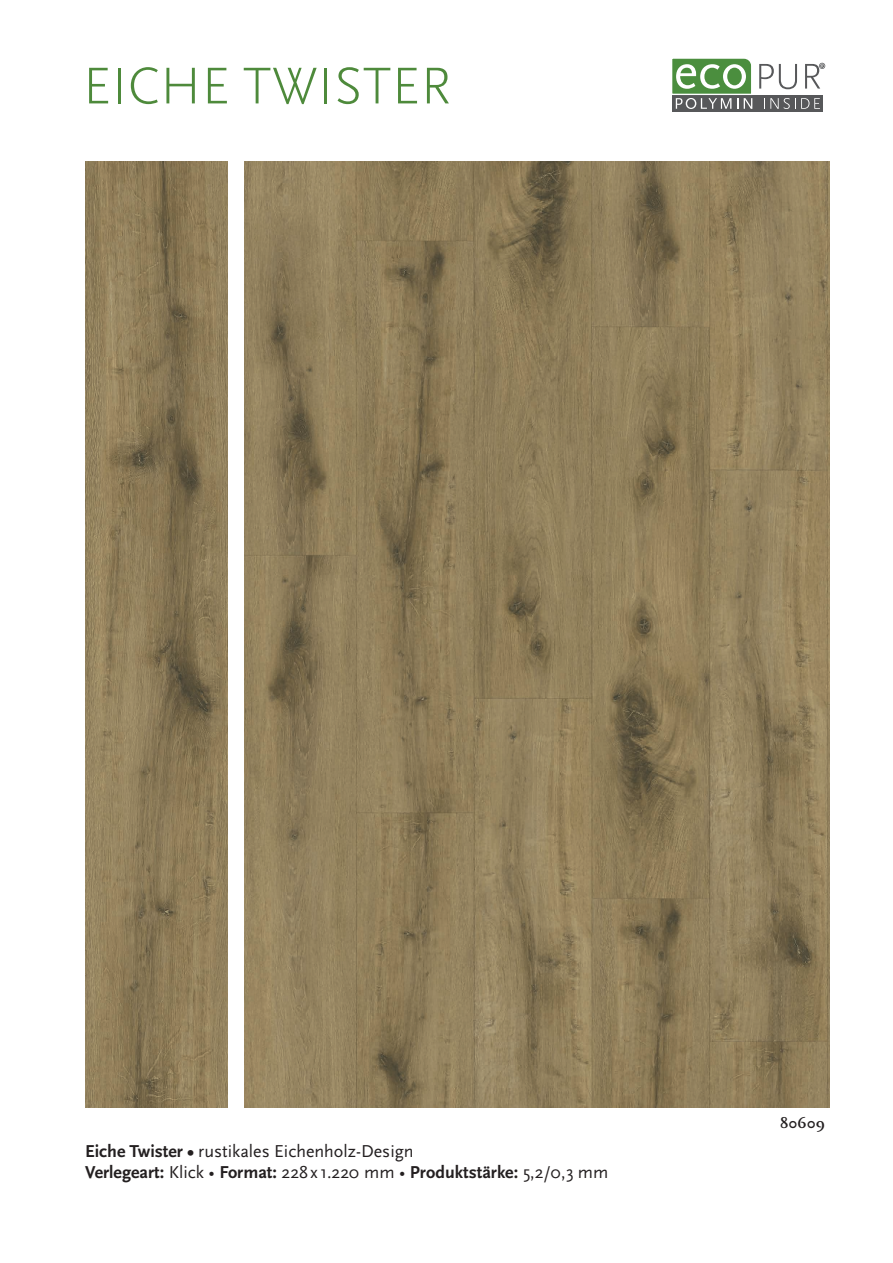
<style>
.page{position:relative;width:893px;height:1263px;background:#fff}
.page>*{position:absolute;margin:0;border:0;box-sizing:border-box;transform-origin:0 0}
.t1{font:300 54px "Scala Sans Pro";letter-spacing:.01em;color:#4e8a3b}
.t2{font:18px/21px "Scala Sans Pro";color:#231f20}
.t3{font:700 15px "Scala Pro";color:#231f20}
.s1{font-weight:700}
</style>
<div class="page">
<img style="left:244px;top:162px;width:585px;height:946px">
<img style="left:85px;top:162px;width:143px;height:946px">
<div style="left:672px;top:95px;width:151px;height:17px;background:#57585a"></div>
<svg style="left:759px;top:64px;width:38px;height:25px"></svg>
<svg style="left:672px;top:58px;width:81px;height:51px"></svg>
<svg style="left:764px;top:98px;width:56px;height:11px"></svg>
<svg style="left:805px;top:63px;width:20px;height:26px"></svg>
<h1 class="t1" style="left:83px;top:55px;width:370px">EICHE TWISTER</h1>
<p class="t2" style="left:85px;top:1141px;width:525px"><span class="s1">Eiche Twister •</span> rustikales Eichenholz-Design<br><span class="s1">Verlegeart:</span> Klick • <span class="s1">Format:</span> 228 x 1.220 mm • <span class="s1">Produktstärke:</span> 5,2/0,3 mm</p>
<p class="t3" style="left:780px;top:1114px;width:46px">80609</p>
</div>
